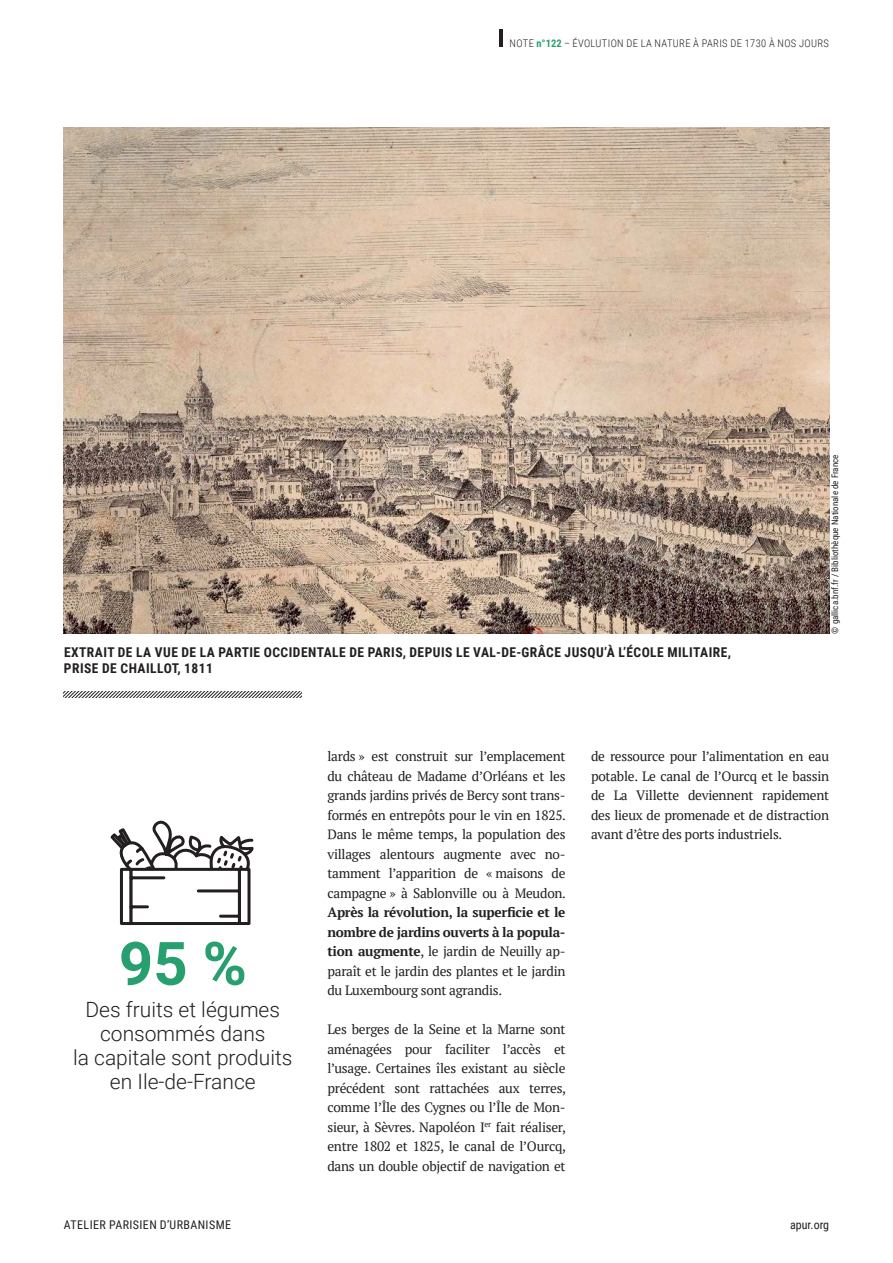
<style>
.page{position:relative;width:893px;height:1263px;background:#fff}
.page>*{position:absolute;margin:0;border:0;box-sizing:border-box;transform-origin:0 0}
.t1{font:700 60px "Roboto";color:#289f6e}
.t2{font:300 21px/24px "Roboto";color:#231f20;text-align:center}
.t3{font:13.5px/19.5px "PT Serif";letter-spacing:-.02em;color:#231f20;text-align:justify}
.t4{font:700 13.5px/16.5px "Roboto Condensed";letter-spacing:.035em;color:#231f20}
.t5{font:12px "Roboto Condensed";letter-spacing:.035em;color:#231f20}
.t6{font:300 10.5px "Roboto Condensed";letter-spacing:.035em;color:#231f20}
.t7{font:9px "Roboto Condensed";color:#231f20}
.s1{font-weight:700;color:#289f6e}
.s2{font-weight:700}
</style>
<div class="page">
<hr style="left:499px;top:30px;width:3px;height:17px;background:#231f20">
<img style="left:64px;top:128px;width:765px;height:506px">
<svg style="left:64px;top:691px;width:238px;height:6px"></svg>
<svg style="left:111px;top:821px;width:143px;height:104px"></svg>
<p class="t6" style="left:510px;top:36px;width:321px">NOTE <span class="s1">n°122</span> – ÉVOLUTION DE LA NATURE À PARIS DE 1730 À NOS JOURS</p>
<p class="t4" style="left:64px;top:643px;width:668px">EXTRAIT DE LA VUE DE LA PARTIE OCCIDENTALE DE PARIS, DEPUIS LE VAL-DE-GRÂCE JUSQU’À L’ÉCOLE MILITAIRE,<br>PRISE DE CHAILLOT, 1811</p>
<p class="t7" style="left:829px;top:634px;width:181px;rotate:-90deg">© gallica.bnf.fr / Bibliothèque Nationale de France</p>
<h1 class="t1" style="left:119px;top:921px;width:130px">95 %</h1>
<h2 class="t2" style="left:73px;top:997px;width:221px">Des fruits et légumes consommés dans<br>la capitale sont produits en Ile-de-France</h2>
<p class="t3" style="left:327px;top:747px;width:240px">lards » est construit sur l’emplacement du château de Madame d’Orléans et les grands jardins privés de Bercy sont trans&shy;formés en entrepôts pour le vin en 1825.<br>Dans le même temps, la population des villages alentours augmente avec no&shy;tamment l’apparition de « maisons de campagne » à Sablonville ou à Meudon.</p>
<p class="t3" style="left:327px;top:903px;width:240px"><span class="s2">Après la révolution, la superficie et le nombre de jardins ouverts à la popula&shy;tion augmente</span>, le jardin de Neuilly ap&shy;paraît et le jardin des plantes et le jardin du Luxembourg sont agrandis.</p>
<p class="t3" style="left:327px;top:1020px;width:240px">Les berges de la Seine et la Marne sont aménagées pour faciliter l’accès et l’usage. Certaines îles existant au siècle précédent sont rattachées aux terres, comme l’Île des Cygnes ou l’Île de Mon&shy;sieur, à Sèvres. Napoléon I<sup>er</sup> fait réaliser, entre 1802 et 1825, le canal de l’Ourcq, dans un double objectif de navigation et</p>
<p class="t3" style="left:591px;top:747px;width:240px">de ressource pour l’alimentation en eau potable. Le canal de l’Ourcq et le bassin de La Villette deviennent rapidement des lieux de promenade et de distraction avant d’être des ports industriels.</p>
<p class="t5" style="left:64px;top:1216px;width:169px">ATELIER PARISIEN D’URBANISME</p>
<p class="t5" style="left:790px;top:1216px;width:41px">apur.org</p>
</div>
